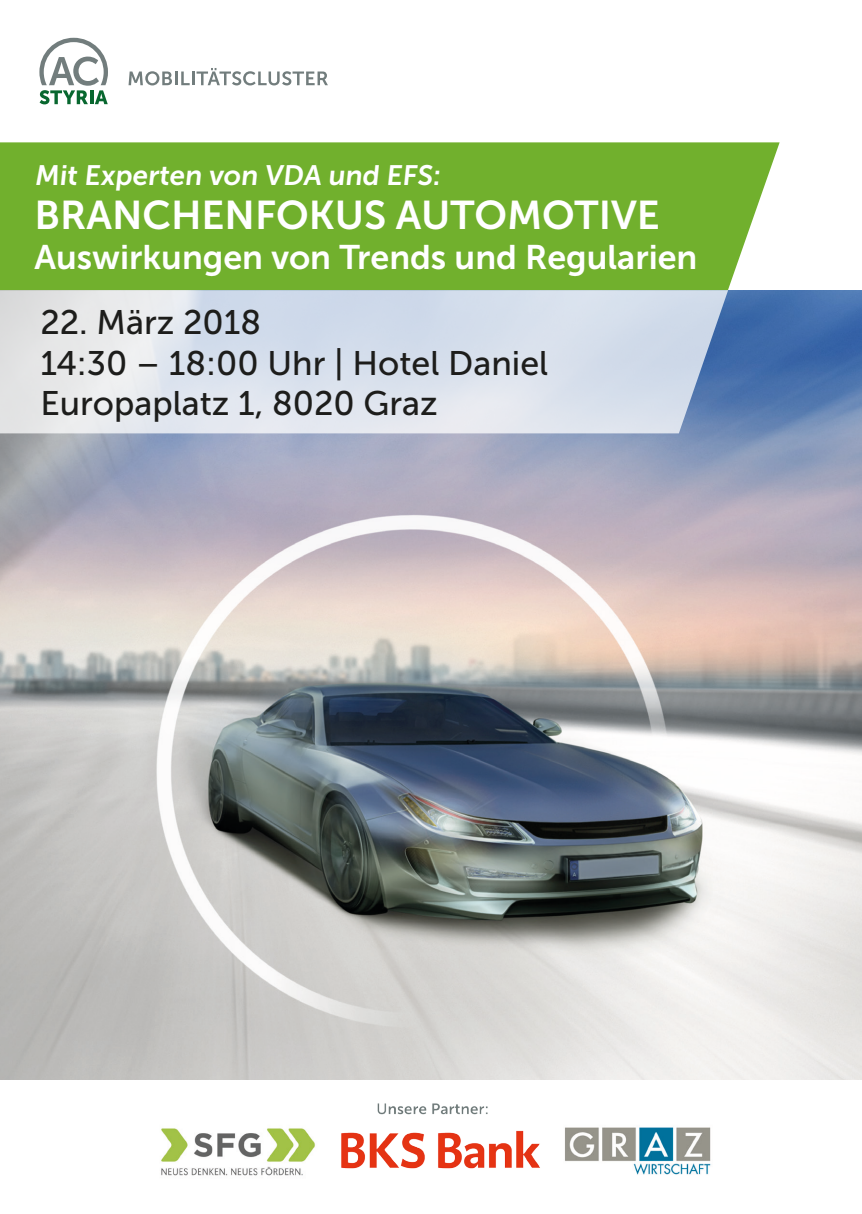
<style>
.page{position:relative;width:862px;height:1214px;background:#fff}
.page>*{position:absolute;margin:0;border:0;box-sizing:border-box;transform-origin:0 0}
.t1{font:40px "Museo Sans 700";color:#fff}
.t2{font:34px "Museo Sans 500";color:#1d1d1b}
.t3{font:34px "Museo Sans 700";color:#fff}
.t4{font:28px "Museo Sans 700";color:#fff}
</style>
<div class="page">
<img style="left:0;top:290px;width:862px;height:789px">
<svg style="left:129px;top:68px;width:199px;height:17px"></svg>
<svg style="left:39px;top:38px;width:69px;height:66px"></svg>
<div style="left:0;top:142px;width:779px;height:148px;background:#71b02d"></div>
<img style="left:161px;top:1103px;width:550px;height:73px">
<svg style="left:0;top:290px;width:728px;height:143px;background:#d8dfea"></svg>
<p class="t4" style="left:35px;top:159px;width:410px">Mit Experten von VDA und EFS:</p>
<p class="t1" style="left:35px;top:193px;width:627px">BRANCHENFOKUS AUTOMOTIVE</p>
<p class="t3" style="left:35px;top:238px;width:664px">Auswirkungen von Trends und Regularien</p>
<p class="t2" style="left:40px;top:303px;width:222px">22. März 2018</p>
<p class="t2" style="left:40px;top:344px;width:509px">14:30 – 18:00 Uhr | Hotel Daniel</p>
<p class="t2" style="left:40px;top:385px;width:399px">Europaplatz 1, 8020 Graz</p>
</div>
